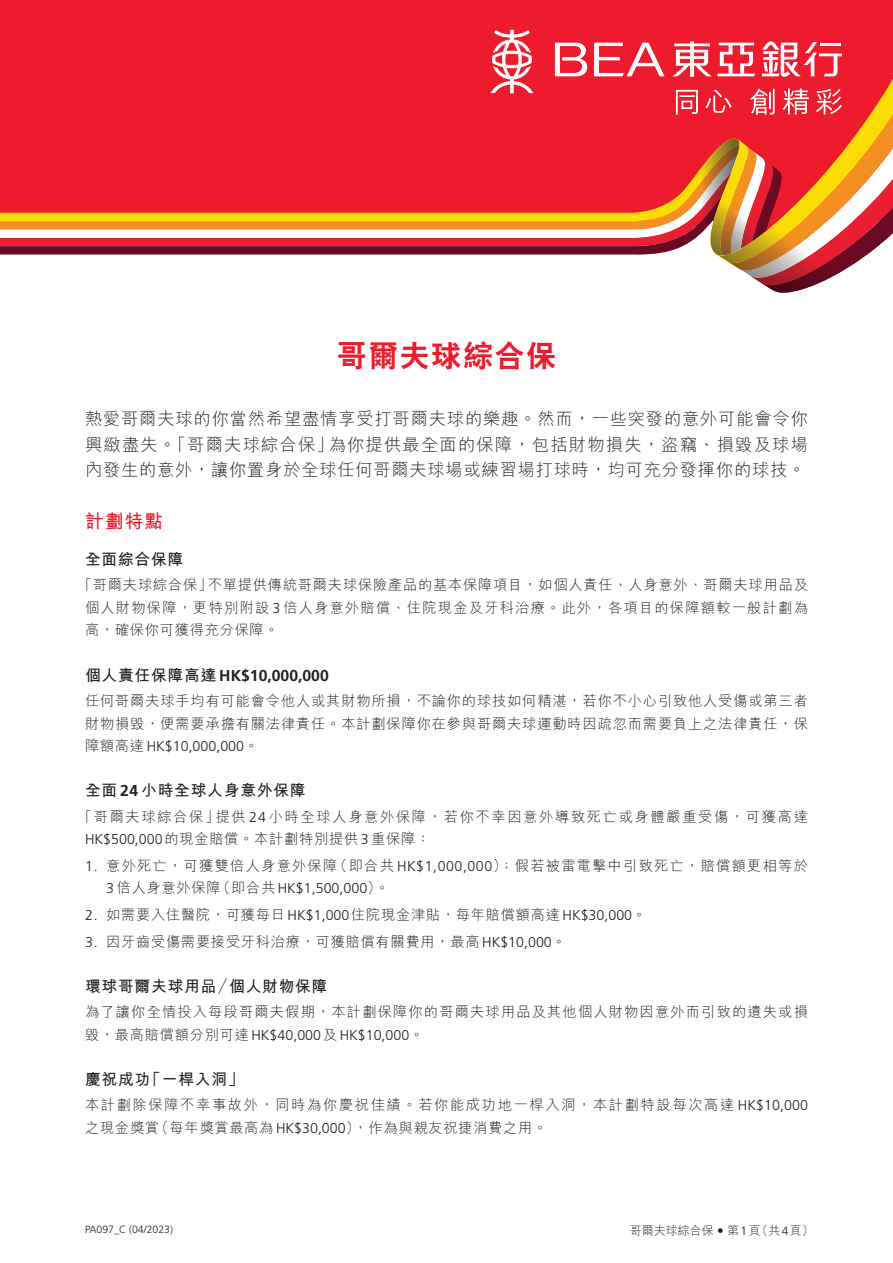
<style>
.page{position:relative;width:893px;height:1263px;background:#fff}
.page>*{position:absolute;margin:0;border:0;box-sizing:border-box;transform-origin:0 0}
.t1{font:30px "C Hei 2 HK Xbold E Ten B5 H";letter-spacing:.05em;color:#ee1b2d}
.t2{font:18.75px "M Hei HK Bold E Ten B5 H";color:#ee1b2d}
.t3{font:17.25px/25.5px "M Hei HK Light E Ten B5 H";letter-spacing:.045em;color:#231f20;text-align:justify}
.t4{font:15.75px "M Hei HK Bold E Ten B5 H";letter-spacing:.05em;color:#231f20}
.t5{font:700 15.75px "Frutiger LT Std";color:#231f20}
.t6{font:14.25px/22.5px "M Hei HK Light E Ten B5 H";letter-spacing:.08em;color:#231f20;text-align:justify}
.t7{font:14.25px/22.5px "M Hei HK Light E Ten B5 H";letter-spacing:.115em;color:#231f20}
.t8{font:14.25px/22.5px "M Hei HK Light E Ten B5 H";letter-spacing:.06em;color:#231f20}
.t9{font:14.25px "M Hei HK Light E Ten B5 H";letter-spacing:.05em;color:#231f20}
.t10{font:300 14.25px "Frutiger LT Std";color:#231f20}
.t11{font:12px "M Hei HK Light E Ten B5 H";color:#231f20}
.t12{font:300 10.5px "Frutiger LT Std";color:#231f20}
.s1{font-family:"Frutiger LT Std";font-weight:300}
.s2{font-family:"M Hei HK Bold E Ten B5 H";font-weight:400}
.s3{font-family:"M Hei HK Light E Ten B5 H";font-weight:400}
.s4{font-family:"Frutiger LT Std";font-weight:700}
.s5{font-family:"M Hei HK Light E Ten B5 H"}
</style>
<div class="page">
<div style="left:0;top:0;width:893px;height:221px;background:#ee1b2d"></div>
<svg style="left:0;top:29px;width:893px;height:264px"></svg>
<h1 class="t1" style="left:337px;top:344px;width:221px">哥爾夫球綜合保</h1>
<p class="t3" style="left:85px;top:408px;width:724px">熱愛哥爾夫球的你當然希望盡情享受打哥爾夫球的樂趣。然而，一些突發的意外可能會令你興緻盡失。「哥爾夫球綜合保」為你提供最全面的保障，包括財物損失，盜竊、損毀及球場內發生的意外，讓你置身於全球任何哥爾夫球場或練習場打球時，均可充分發揮你的球技。</p>
<h2 class="t2" style="left:85px;top:514px;width:79px">計劃特點</h2>
<p class="t4" style="left:85px;top:553px;width:100px">全面綜合保障</p>
<p class="t6" style="left:85px;top:576px;width:724px;text-indent:-7px">「哥爾夫球綜合保」不單提供傳統哥爾夫球保險產品的基本保障項目，如個人責任、人身意外、哥爾夫球用品及個人財物保障，更特別附設 <span class="s1">3</span> 倍人身意外賠償、住院現金及牙科治療。此外，各項目的保障額較一般計劃為高，確保你可獲得充分保障。</p>
<p class="t5" style="left:85px;top:666px;width:245px"><span class="s2">個人責任保障高達</span> HK$10,000,000</p>
<p class="t8" style="left:85px;top:691px;width:724px">任何哥爾夫球手均有可能會令他人或其財物所損，不論你的球技如何精湛，若你不小心引致他人受傷或第三者財物損毀，便需要承擔有關法律責任。本計劃保障你在參與哥爾夫球運動時因疏忽而需要負上之法律責任，保</p>
<p class="t10" style="left:85px;top:738px;width:175px"><span class="s3">障額高達</span> HK$10,000,000<span class="s3">。</span></p>
<p class="t4" style="left:85px;top:784px;width:222px">全面 <span class="s4">24</span> 小時全球人身意外保障</p>
<p class="t7" style="left:85px;top:807px;width:724px;text-indent:-7px">「哥爾夫球綜合保」提供 <span class="s1">24</span>小時全球人身意外保障，若你不幸因意外導致死亡或身體嚴重受傷，可獲高達<br><span class="s1">HK$500,000</span>的現金賠償。本計劃特別提供 <span class="s1">3</span> 重保障：</p>
<p class="t6" style="left:85px;top:856px;width:724px"><span class="s1">1.</span> 意外死亡，可獲雙倍人身意外保障（即合共 <span class="s1">HK$1,000,000</span>）；假若被雷電擊中引致死亡，賠償額更相等於</p>
<p class="t10" style="left:106px;top:880px;width:285px">3 <span class="s3">倍人身意外保障（即合共</span> HK$1,500,000<span class="s3">）。</span></p>
<p class="t9" style="left:85px;top:909px;width:563px"><span class="s1">2.</span> 如需要入住醫院，可獲每日 <span class="s1">HK$1,000</span>住院現金津貼，每年賠償額高達 <span class="s1">HK$30,000</span>。</p>
<p class="t9" style="left:85px;top:936px;width:483px"><span class="s1">3.</span> 因牙齒受傷需要接受牙科治療，可獲賠償有關費用，最高 <span class="s1">HK$10,000</span>。</p>
<p class="t4" style="left:85px;top:980px;width:244px">環球哥爾夫球用品<span class="s5">／</span>個人財物保障</p>
<p class="t6" style="left:85px;top:1003px;width:724px">為了讓你全情投入每段哥爾夫假期，本計劃保障你的哥爾夫球用品及其他個人財物因意外而引致的遺失或損</p>
<p class="t10" style="left:85px;top:1026px;width:340px"><span class="s3">毀，最高賠償額分別可達</span> HK$40,000<span class="s3">及</span> HK$10,000<span class="s3">。</span></p>
<p class="t4" style="left:85px;top:1073px;width:160px">慶祝成功「一桿入洞」</p>
<p class="t7" style="left:85px;top:1096px;width:724px">本計劃除保障不幸事故外，同時為你慶祝佳績。若你能成功地一桿入洞，本計劃特設每次高達 <span class="s1">HK$10,000</span>之現金獎賞（每年獎賞最高為 <span class="s1">HK$30,000</span>），作為與親友祝捷消費之用。</p>
<p class="t12" style="left:85px;top:1224px;width:89px">PA097_C (04/2023)</p>
<p class="t11" style="left:630px;top:1226px;width:186px">哥爾夫球綜合保 第<span class="s1">1</span>頁（共<span class="s1">4</span>頁）</p>
</div>
